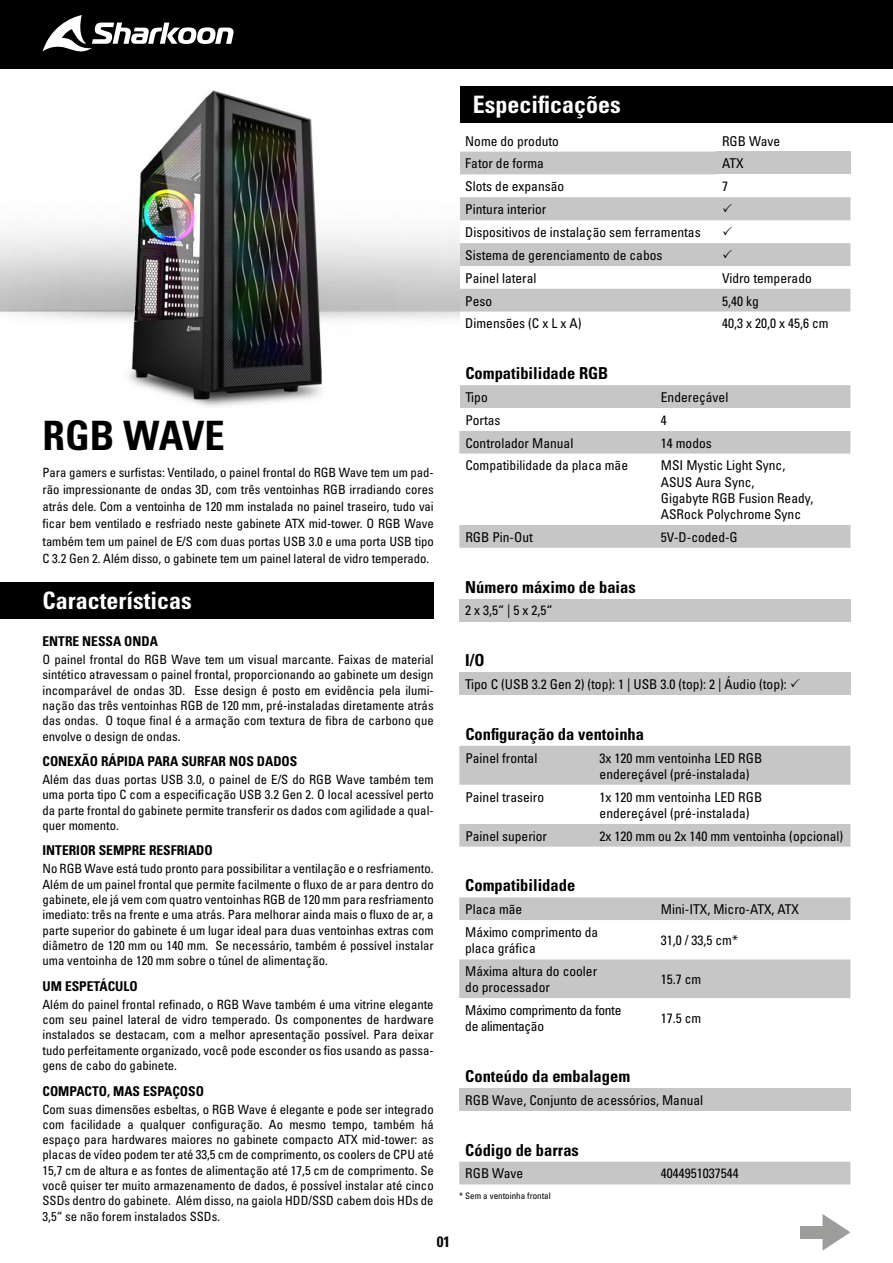
<style>
.page{position:relative;width:893px;height:1263px;background:#fff}
.page>*{position:absolute;margin:0;border:0;box-sizing:border-box;transform-origin:0 0}
.t1{font:40.5px "Univers LTCYR 67 Bold Cond";color:#000}
.t2{font:24px "Univers LTCYR 67 Bold Cond";color:#fff}
.t3{font:16.5px "Univers LTCYR 67 Bold Cond";color:#000}
.t4{font:15px "Univers LTCYR 67 Bold Cond";color:#000}
.t5{font:condensed 13.5px/16.2px "Univers LTCYR 57";color:#000}
.t6{font:13.5px "Univers LTCYR 67 Bold Cond";color:#000}
.t7{font:condensed 13.5px/16.2px "Univers LTCYR 57";letter-spacing:-.025em;color:#000}
.t8{font:condensed 12.75px/15.3px "Univers LTCYR 57";color:#000;text-align:justify}
.t9{font:condensed 9px "Univers LTCYR 57";color:#000}
</style>
<div class="page">
<div style="left:0;top:0;width:893px;height:69px;background:#000"></div>
<svg style="left:43px;top:15px;width:191px;height:37px"></svg>
<div style="left:459px;top:86px;width:434px;height:37px;background:#000"></div>
<svg style="left:459px;top:152px;width:391px;height:160px"></svg>
<div style="left:716px;top:152px;width:134px;height:22px;background:#c6c6c6"></div>
<div style="left:459px;top:672px;width:391px;height:23px;background:#c6c6c6"></div>
<div style="left:459px;top:599px;width:391px;height:22px;background:#c6c6c6"></div>
<svg style="left:459px;top:746px;width:391px;height:101px"></svg>
<svg style="left:459px;top:385px;width:391px;height:163px"></svg>
<svg style="left:459px;top:408px;width:391px;height:23px"></svg>
<div style="left:459px;top:897px;width:391px;height:23px;background:#c6c6c6"></div>
<div style="left:459px;top:959px;width:391px;height:39px;background:#c6c6c6"></div>
<div style="left:459px;top:1088px;width:391px;height:23px;background:#c6c6c6"></div>
<div style="left:459px;top:1162px;width:391px;height:22px;background:#c6c6c6"></div>
<svg style="left:822px;top:1214px;width:28px;height:37px"></svg>
<div style="left:800px;top:1226px;width:25px;height:12px;background:#9d9d9c"></div>
<div style="left:0;top:582px;width:434px;height:37px;background:#000"></div>
<img style="left:0;top:90px;width:459px;height:317px">
<svg style="left:459px;top:197px;width:391px;height:69px"></svg>
<h2 class="t2" style="left:473px;top:90px;width:149px">Especificações</h2>
<p class="t5" style="left:465px;top:132px;width:95px">Nome do produto</p>
<p class="t5" style="left:722px;top:132px;width:60px">RGB Wave</p>
<p class="t5" style="left:465px;top:155px;width:80px">Fator de forma</p>
<p class="t5" style="left:722px;top:155px;width:23px">ATX</p>
<p class="t5" style="left:465px;top:178px;width:100px">Slots de expansão</p>
<p class="t5" style="left:722px;top:178px;width:7px">7</p>
<p class="t5" style="left:465px;top:197px;width:237px;line-height:23px">Pintura interior<br>Dispositivos de instalação sem ferramentas<br>Sistema de gerenciamento de cabos<br>Painel lateral</p>
<p class="t5" style="left:722px;top:269px;width:91px">Vidro temperado</p>
<p class="t5" style="left:465px;top:292px;width:28px">Peso</p>
<p class="t5" style="left:722px;top:292px;width:38px">5,40 kg</p>
<p class="t5" style="left:465px;top:315px;width:118px">Dimensões (C x L x A)</p>
<p class="t5" style="left:722px;top:315px;width:108px">40,3 x 20,0 x 45,6 cm</p>
<h1 class="t1" style="left:43px;top:410px;width:184px">RGB WAVE</h1>
<p class="t8" style="left:43px;top:463px;width:393px;line-height:17.2px">Para gamers e surfistas: Ventilado, o painel frontal do RGB Wave tem um pad&shy;rão impressionante de ondas 3D, com três ventoinhas RGB irradiando cores atrás dele. Com a ventoinha de 120 mm instalada no painel traseiro, tudo vai ficar bem ventilado e resfriado neste gabinete ATX mid-tower. O RGB Wave também tem um painel de E/S com duas portas USB 3.0 e uma porta USB tipo C 3.2 Gen 2. Além disso, o gabinete tem um painel lateral de vidro temperado.</p>
<h2 class="t2" style="left:43px;top:586px;width:151px">Características</h2>
<p class="t6" style="left:43px;top:633px;width:117px">ENTRE NESSA ONDA</p>
<p class="t8" style="left:43px;top:651px;width:393px">O painel frontal do RGB Wave tem um visual marcante. Faixas de material sintético atravessam o painel frontal, proporcionando ao gabinete um design incomparável de ondas 3D. Esse design é posto em evidência pela ilumi&shy;nação das três ventoinhas RGB de 120 mm, pré-instaladas diretamente atrás das ondas. O toque final é a armação com textura de fibra de carbono que envolve o design de ondas.</p>
<p class="t6" style="left:43px;top:753px;width:256px">CONEXÃO RÁPIDA PARA SURFAR NOS DADOS</p>
<p class="t8" style="left:43px;top:771px;width:393px">Além das duas portas USB 3.0, o painel de E/S do RGB Wave também tem uma porta tipo C com a especificação USB 3.2 Gen 2. O local acessível perto da parte frontal do gabinete permite transferir os dados com agilidade a qual&shy;quer momento.</p>
<p class="t6" style="left:43px;top:842px;width:172px">INTERIOR SEMPRE RESFRIADO</p>
<p class="t8" style="left:43px;top:861px;width:393px">No RGB Wave está tudo pronto para possibilitar a ventilação e o resfriamento.<br>Além de um painel frontal que permite facilmente o fluxo de ar para dentro do gabinete, ele já vem com quatro ventoinhas RGB de 120 mm para resfriamento imediato: três na frente e uma atrás. Para melhorar ainda mais o fluxo de ar, a parte superior do gabinete é um lugar ideal para duas ventoinhas extras com diâmetro de 120 mm ou 140 mm. Se necessário, também é possível instalar uma ventoinha de 120 mm sobre o túnel de alimentação.</p>
<p class="t6" style="left:43px;top:978px;width:97px">UM ESPETÁCULO</p>
<p class="t8" style="left:43px;top:996px;width:393px">Além do painel frontal refinado, o RGB Wave também é uma vitrine elegante com seu painel lateral de vidro temperado. Os componentes de hardware instalados se destacam, com a melhor apresentação possível. Para deixar tudo perfeitamente organizado, você pode esconder os fios usando as passa&shy;gens de cabo do gabinete.</p>
<p class="t6" style="left:43px;top:1082px;width:163px">COMPACTO, MAS ESPAÇOSO</p>
<p class="t8" style="left:43px;top:1101px;width:393px">Com suas dimensões esbeltas, o RGB Wave é elegante e pode ser integrado com facilidade a qualquer configuração. Ao mesmo tempo, também há espaço para hardwares maiores no gabinete compacto ATX mid-tower: as placas de vídeo podem ter até 33,5 cm de comprimento, os coolers de CPU até 15,7 cm de altura e as fontes de alimentação até 17,5 cm de comprimento. Se você quiser ter muito armazenamento de dados, é possível instalar até cinco SSDs dentro do gabinete. Além disso, na gaiola HDD/SSD cabem dois HDs de 3,5“ se não forem instalados SSDs.</p>
<p class="t4" style="left:437px;top:1232px;width:15px">01</p>
<p class="t3" style="left:465px;top:363px;width:145px">Compatibilidade RGB</p>
<p class="t5" style="left:465px;top:389px;width:24px">Tipo</p>
<p class="t5" style="left:661px;top:389px;width:69px">Endereçável</p>
<p class="t5" style="left:465px;top:411px;width:37px">Portas</p>
<p class="t5" style="left:661px;top:411px;width:7px">4</p>
<p class="t5" style="left:465px;top:434px;width:109px">Controlador Manual</p>
<p class="t5" style="left:661px;top:434px;width:52px">14 modos</p>
<p class="t5" style="left:465px;top:457px;width:164px">Compatibilidade da placa mãe</p>
<p class="t5" style="left:661px;top:457px;width:154px">MSI Mystic Light Sync,<br>ASUS Aura Sync,<br>Gigabyte RGB Fusion Ready,<br>ASRock Polychrome Sync</p>
<p class="t5" style="left:465px;top:528px;width:69px">RGB Pin-Out</p>
<p class="t5" style="left:661px;top:528px;width:78px">5V-D-coded-G</p>
<p class="t3" style="left:465px;top:577px;width:172px">Número máximo de baias</p>
<p class="t5" style="left:465px;top:602px;width:89px">2 x 3,5“ | 5 x 2,5“</p>
<p class="t3" style="left:465px;top:650px;width:21px">I/O</p>
<p class="t5" style="left:465px;top:676px;width:323px">Tipo C (USB 3.2 Gen 2) (top): 1 | USB 3.0 (top): 2 | Áudio (top):</p>
<p class="t3" style="left:465px;top:724px;width:180px">Configuração da ventoinha</p>
<p class="t5" style="left:465px;top:749px;width:73px">Painel frontal</p>
<p class="t5" style="left:600px;top:749px;width:164px">3x 120 mm ventoinha LED RGB endereçável (pré-instalada)</p>
<p class="t5" style="left:465px;top:788px;width:80px">Painel traseiro</p>
<p class="t5" style="left:600px;top:788px;width:164px">1x 120 mm ventoinha LED RGB endereçável (pré-instalada)</p>
<p class="t5" style="left:465px;top:827px;width:83px">Painel superior</p>
<p class="t5" style="left:600px;top:827px;width:245px">2x 120 mm ou 2x 140 mm ventoinha (opcional)</p>
<p class="t3" style="left:465px;top:875px;width:112px">Compatibilidade</p>
<p class="t5" style="left:465px;top:901px;width:58px">Placa mãe</p>
<p class="t5" style="left:661px;top:901px;width:140px">Mini-ITX, Micro-ATX, ATX</p>
<p class="t5" style="left:465px;top:924px;width:134px">Máximo comprimento da placa gráfica</p>
<p class="t5" style="left:661px;top:932px;width:79px">31,0 / 33,5 cm*</p>
<p class="t5" style="left:465px;top:963px;width:133px">Máxima altura do cooler do processador</p>
<p class="t5" style="left:661px;top:971px;width:42px">15.7 cm</p>
<p class="t7" style="left:465px;top:1002px;width:158px">Máximo comprimento da fonte de alimentação</p>
<p class="t5" style="left:661px;top:1010px;width:42px">17.5 cm</p>
<p class="t3" style="left:465px;top:1066px;width:166px">Conteúdo da embalagem</p>
<p class="t5" style="left:465px;top:1091px;width:240px">RGB Wave, Conjunto de acessórios, Manual</p>
<p class="t3" style="left:465px;top:1140px;width:115px">Código de barras</p>
<p class="t5" style="left:465px;top:1165px;width:60px">RGB Wave</p>
<p class="t5" style="left:661px;top:1165px;width:79px">4044951037544</p>
<p class="t9" style="left:459px;top:1190px;width:93px">* Sem a ventoinha frontal</p>
</div>
